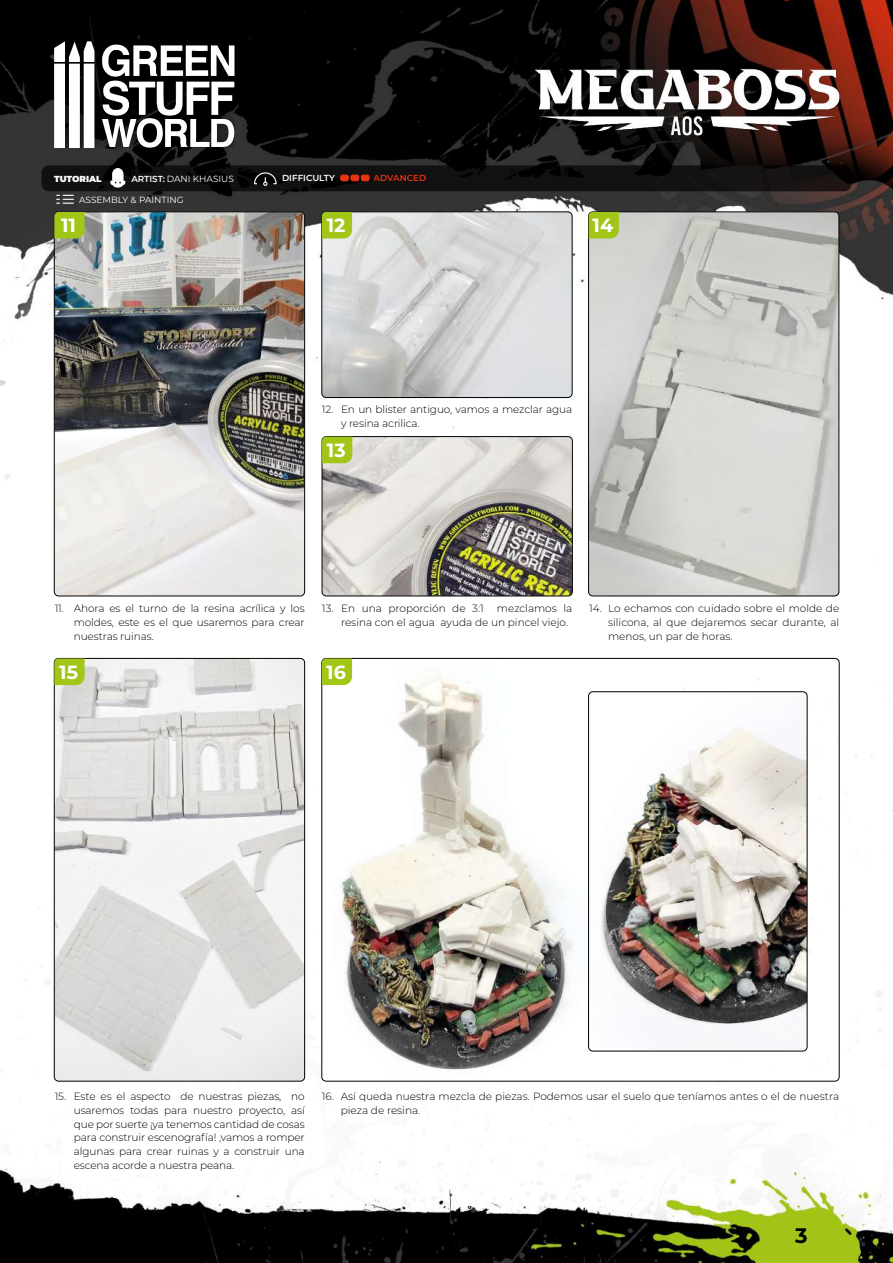
<style>
.page{position:relative;width:893px;height:1263px;background:#fff}
.page>*{position:absolute;margin:0;border:0;box-sizing:border-box;transform-origin:0 0}
.t1{font:700 21px "Montserrat";color:#000}
.t2{font:700 19.05px "Montserrat";color:#fff}
.t3{font:300 10.5px/13.8px "Montserrat";letter-spacing:-.01em;color:#000;text-align:justify}
.t4{font:9px "Montserrat";color:#fff}
.t5{font:600 8.7px "Montserrat";color:#fff}
.t6{font:900 8.7px "Montserrat";color:#fff}
.t7{font:600 8.7px "Montserrat";color:#e63312}
.s1{font-weight:600;font-size:8.7px}
</style>
<div class="page">
<img style="left:0;top:0;width:893px;height:1023px">
<img style="left:0;top:1023px;width:893px;height:240px">
<img style="left:94px;top:41px;width:140px;height:107px">
<svg style="left:54px;top:41px;width:40px;height:107px"></svg>
<svg style="left:102px;top:45px;width:132px;height:103px"></svg>
<svg style="left:41px;top:165px;width:810px;height:26px;background:#0f0f0e"></svg>
<svg style="left:110px;top:168px;width:15px;height:20px"></svg>
<svg style="left:57px;top:195px;width:16px;height:9px"></svg>
<div style="left:340px;top:175px;width:9px;height:6px;background:#e63312;border-radius:2px"></div>
<div style="left:350px;top:175px;width:9px;height:6px;background:#e63312;border-radius:2px"></div>
<div style="left:361px;top:175px;width:9px;height:6px;background:#e63312;border-radius:2px"></div>
<svg style="left:254px;top:172px;width:23px;height:14px"></svg>
<img style="left:54px;top:212px;width:251px;height:384px">
<div style="left:54px;top:212px;width:251px;height:384px;border:1px solid #000;border-radius:4px"></div>
<img style="left:589px;top:212px;width:250px;height:384px">
<div style="left:588px;top:212px;width:251px;height:384px;border:1px solid #000;border-radius:4px"></div>
<img style="left:54px;top:658px;width:251px;height:423px">
<div style="left:54px;top:658px;width:251px;height:423px;border:1px solid #000;border-radius:4px"></div>
<img style="left:322px;top:212px;width:250px;height:185px">
<div style="left:322px;top:212px;width:250px;height:186px;border:1px solid #000;border-radius:4px"></div>
<img style="left:322px;top:660px;width:359px;height:421px">
<img style="left:322px;top:437px;width:250px;height:159px">
<div style="left:322px;top:436px;width:250px;height:160px;border:1px solid #000;border-radius:4px"></div>
<svg style="left:54px;top:212px;width:31px;height:26px"></svg>
<svg style="left:589px;top:212px;width:30px;height:26px"></svg>
<svg style="left:54px;top:658px;width:31px;height:27px"></svg>
<svg style="left:322px;top:212px;width:30px;height:26px"></svg>
<svg style="left:322px;top:658px;width:30px;height:27px"></svg>
<svg style="left:322px;top:437px;width:30px;height:26px"></svg>
<img style="left:589px;top:692px;width:218px;height:359px">
<div style="left:588px;top:692px;width:219px;height:359px;border:1px solid #000;border-radius:4px"></div>
<img style="left:529px;top:66px;width:315px;height:74px">
<p class="t6" style="left:54px;top:172px;width:49px">TUTORIAL</p>
<p class="t4" style="left:131px;top:173px;width:104px"><span class="s1">ARTIST:</span> DANI KHASIUS</p>
<p class="t5" style="left:282px;top:172px;width:54px">DIFFICULTY</p>
<p class="t7" style="left:373px;top:172px;width:54px">ADVANCED</p>
<h2 class="t2" style="left:61px;top:212px;width:16px">11</h2>
<h2 class="t2" style="left:593px;top:212px;width:22px">14</h2>
<p class="t4" style="left:79px;top:193px;width:106px">ASSEMBLY &amp; PAINTING</p>
<h2 class="t2" style="left:327px;top:212px;width:20px">12</h2>
<p class="t3" style="left:341px;top:402px;width:233px;text-indent:-19px">12. En un blister antiguo, vamos a mezclar agua y resina acrilica.</p>
<h2 class="t2" style="left:327px;top:437px;width:20px">13</h2>
<p class="t3" style="left:74px;top:601px;width:232px;text-indent:-19px">11. Ahora es el turno de la resina acrílica y los moldes, este es el que usaremos para crear nuestras ruinas.</p>
<h2 class="t2" style="left:59px;top:658px;width:20px">15</h2>
<p class="t3" style="left:341px;top:601px;width:233px;text-indent:-19px">13. En una proporción de 3:1 mezclamos la resina con el agua ayuda de un pincel viejo.</p>
<p class="t3" style="left:608px;top:601px;width:233px;text-indent:-19px">14. Lo echamos con cuidado sobre el molde de silicona, al que dejaremos secar durante, al menos, un par de horas.</p>
<h2 class="t2" style="left:326px;top:658px;width:21px">16</h2>
<p class="t3" style="left:74px;top:1089px;width:232px;text-indent:-19px">15. Este es el aspecto de nuestras piezas, no usaremos todas para nuestro proyecto, así que por suerte ¡ya tenemos cantidad de cosas para construir escenografía! ,vamos a romper algunas para crear ruinas y a construir una escena acorde a nuestra peana.</p>
<p class="t3" style="left:341px;top:1089px;width:500px;text-indent:-19px">16. Así queda nuestra mezcla de piezas. Podemos usar el suelo que teníamos antes o el de nuestra pieza de resina.</p>
<h1 class="t1" style="left:795px;top:1220px;width:14px">3</h1>
</div>
